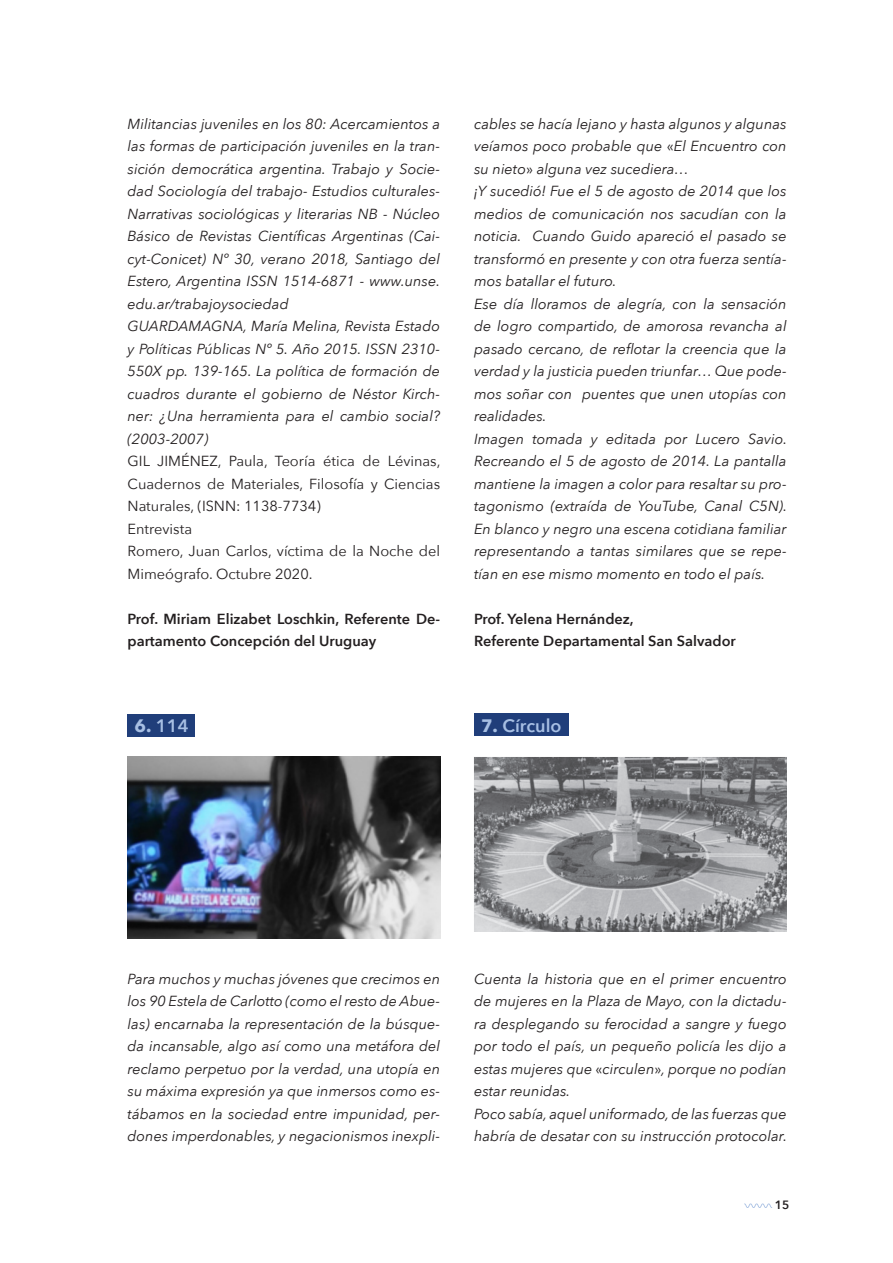
<style>
.page{position:relative;width:893px;height:1263px;background:#fff}
.page>*{position:absolute;margin:0;border:0;box-sizing:border-box;transform-origin:0 0}
.t1{font:600 18px "Avenir Next";color:#a7bfe3}
.t2{font:italic 14.55px/22.5px "Avenir Next";color:#231f20;text-align:justify}
.t3{font:14.55px/22.5px "Avenir Next";color:#231f20;text-align:justify}
.t4{font:600 14.55px/22.5px "Avenir Next";color:#231f20}
.t5{font:600 12px "Avenir Next";color:#231f20}
.s1{font-weight:700}
.s2{font-style:normal}
</style>
<div class="page">
<svg style="left:744px;top:1203px;width:28px;height:5px"></svg>
<div style="left:128px;top:714px;width:67px;height:23px;background:#203e7a"></div>
<img style="left:128px;top:757px;width:312px;height:182px">
<div style="left:474px;top:713px;width:95px;height:23px;background:#203e7a"></div>
<img style="left:474px;top:757px;width:313px;height:174px">
<p class="t2" style="left:128px;top:112px;width:314px">Militancias juveniles en los 80: Acercamientos a las formas de participación juveniles en la tran&shy;sición democrática argentina. Trabajo y Socie&shy;dad Sociología del trabajo- Estudios culturales-Narrativas sociológicas y literarias NB - Núcleo Básico de Revistas Científicas Argentinas (Cai&shy;cyt-Conicet) Nº 30, verano 2018, Santiago del Estero, Argentina ISSN 1514-6871 - www.unse. edu.ar/trabajoysociedad</p>
<p class="t2" style="left:128px;top:315px;width:314px">GUARDAMAGNA, María Melina, Revista Estado y Políticas Públicas Nº 5. Año 2015. ISSN 2310- 550X pp. 139-165. La política de formación de cuadros durante el gobierno de Néstor Kirch&shy;ner: ¿Una herramienta para el cambio social? (2003-2007)</p>
<p class="t3" style="left:128px;top:450px;width:314px">GIL JIMÉNEZ, Paula, Teoría ética de Lévinas, Cuadernos de Materiales, Filosofía y Ciencias Naturales, (ISNN: 1138-7734)</p>
<p class="t3" style="left:128px;top:517px;width:66px">Entrevista</p>
<p class="t3" style="left:128px;top:540px;width:314px">Romero, Juan Carlos, víctima de la Noche del<br>Mimeógrafo. Octubre 2020.</p>
<p class="t4" style="left:128px;top:607px;width:314px">Prof. Miriam Elizabet Loschkin, Referente De&shy;partamento Concepción del Uruguay</p>
<p class="t1" style="left:134px;top:715px;width:56px"><span class="s1">6.</span> 114</p>
<p class="t2" style="left:474px;top:112px;width:314px">cables se hacía lejano y hasta algunos y algunas veíamos poco probable que <span class="s2">«</span>El Encuentro con su nieto<span class="s2">»</span> alguna vez sucediera…</p>
<p class="t2" style="left:474px;top:180px;width:314px">¡Y sucedió! Fue el 5 de agosto de 2014 que los medios de comunicación nos sacudían con la noticia. Cuando Guido apareció el pasado se transformó en presente y con otra fuerza sentía&shy;mos batallar el futuro.</p>
<p class="t2" style="left:474px;top:292px;width:314px">Ese día lloramos de alegría, con la sensación de logro compartido, de amorosa revancha al pasado cercano, de reflotar la creencia que la verdad y la justicia pueden triunfar… Que pode&shy;mos soñar con puentes que unen utopías con realidades.</p>
<p class="t2" style="left:474px;top:427px;width:314px">Imagen tomada y editada por Lucero Savio.<br>Recreando el 5 de agosto de 2014. La pantalla mantiene la imagen a color para resaltar su pro&shy;tagonismo (extraída de YouTube, Canal C5N).<br>En blanco y negro una escena cotidiana familiar representando a tantas similares que se repe&shy;tían en ese mismo momento en todo el país.</p>
<p class="t4" style="left:474px;top:607px;width:161px">Prof. Yelena Hernández,</p>
<p class="t4" style="left:474px;top:630px;width:263px">Referente Departamental San Salvador</p>
<p class="t1" style="left:481px;top:714px;width:82px"><span class="s1">7.</span> Círculo</p>
<p class="t2" style="left:128px;top:967px;width:314px">Para muchos y muchas jóvenes que crecimos en los 90 Estela de Carlotto (como el resto de Abue&shy;las) encarnaba la representación de la búsque&shy;da incansable, algo así como una metáfora del reclamo perpetuo por la verdad, una utopía en su máxima expresión ya que inmersos como es&shy;tábamos en la sociedad entre impunidad, per&shy;dones imperdonables, y negacionismos inexpli-</p>
<p class="t2" style="left:474px;top:967px;width:314px">Cuenta la historia que en el primer encuentro de mujeres en la Plaza de Mayo, con la dictadu&shy;ra desplegando su ferocidad a sangre y fuego por todo el país, un pequeño policía les dijo a estas mujeres que <span class="s2">«</span>circulen<span class="s2">»</span>, porque no podían estar reunidas.</p>
<p class="t2" style="left:474px;top:1102px;width:314px">Poco sabía, aquel uniformado, de las fuerzas que habría de desatar con su instrucción protocolar.</p>
<p class="t5" style="left:775px;top:1197px;width:16px">15</p>
</div>
